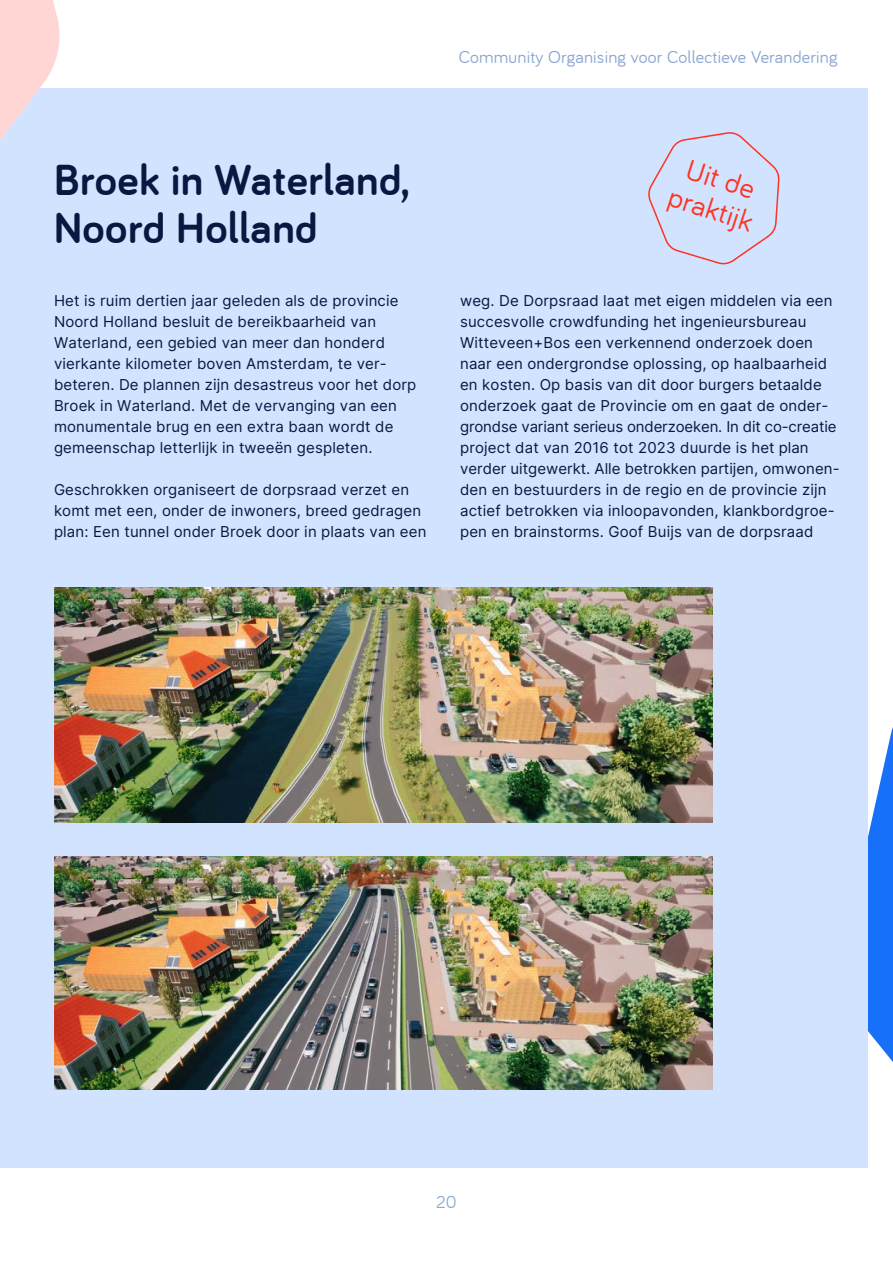
<style>
.page{position:relative;width:893px;height:1263px;background:#fff}
.page>*{position:absolute;margin:0;border:0;box-sizing:border-box;transform-origin:0 0}
.t1{font:700 45px/48px "Bariol";letter-spacing:.01em;color:#0a1740}
.t2{font:30px/31.5px "Bariol";color:#ff3321}
.t3{font:18px "Bariol";letter-spacing:.01em;color:#8aa6d1}
.t4{font:15px/21px "Inter";letter-spacing:.01em;color:#0a1740}
</style>
<div class="page">
<svg style="left:867px;top:648px;width:26px;height:514px"></svg>
<div style="left:0;top:88px;width:867px;height:1079px;background:#d1e3ff"></div>
<svg style="left:0;top:0;width:60px;height:140px"></svg>
<img style="left:54px;top:857px;width:658px;height:232px">
<img style="left:54px;top:588px;width:658px;height:234px">
<svg style="left:648px;top:132px;width:132px;height:133px"></svg>
<p class="t3" style="left:459px;top:47px;width:380px">Community Organising voor Collectieve Verandering</p>
<h1 class="t1" style="left:54px;top:156px;width:358px">Broek in Waterland,<br>Noord Holland</h1>
<p class="t4" style="left:54px;top:290px;width:364px">Het is ruim dertien jaar geleden als de provincie Noord Holland besluit de bereikbaarheid van Waterland, een gebied van meer dan honderd vierkante kilometer boven Amsterdam, te ver&shy;beteren. De plannen zijn desastreus voor het dorp Broek in Waterland. Met de vervanging van een monumentale brug en een extra baan wordt de gemeenschap letterlijk in tweeën gespleten.</p>
<p class="t4" style="left:54px;top:479px;width:374px">Geschrokken organiseert de dorpsraad verzet en komt met een, onder de inwoners, breed gedragen plan: Een tunnel onder Broek door in plaats van een</p>
<h2 class="t2" style="left:684px;top:150px;width:89px;rotate:18deg">Uit de praktijk</h2>
<p class="t4" style="left:460px;top:290px;width:381px">weg. De Dorpsraad laat met eigen middelen via een succesvolle crowdfunding het ingenieursbureau Witteveen+Bos een verkennend onderzoek doen naar een ondergrondse oplossing, op haalbaarheid en kosten. Op basis van dit door burgers betaalde onderzoek gaat de Provincie om en gaat de onder&shy;grondse variant serieus onderzoeken. In dit co-creatie project dat van 2016 tot 2023 duurde is het plan verder uitgewerkt. Alle betrokken partijen, omwonen&shy;den en bestuurders in de regio en de provincie zijn actief betrokken via inloopavonden, klankbordgroe&shy;pen en brainstorms. Goof Buijs van de dorpsraad</p>
<p class="t3" style="left:436px;top:1192px;width:22px">20</p>
</div>
